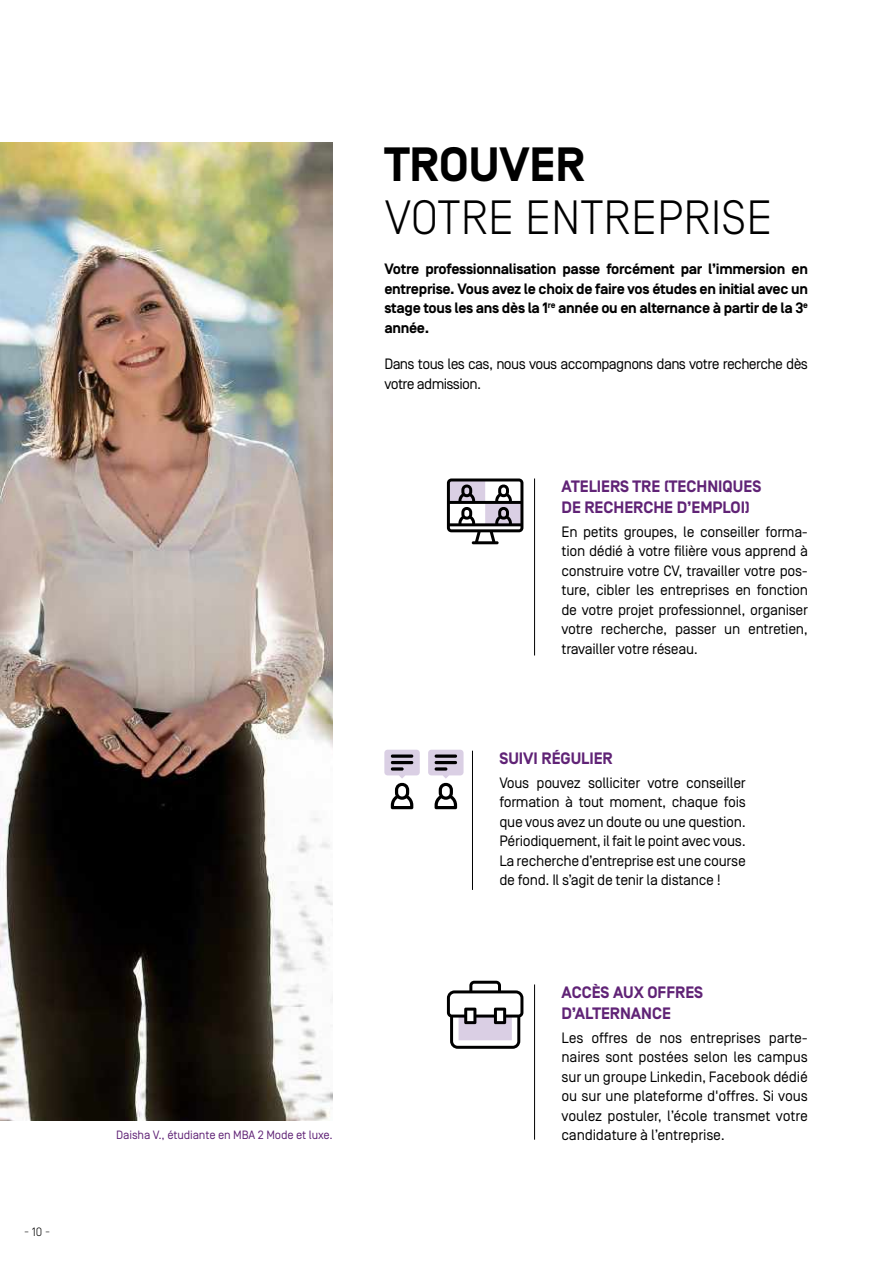
<style>
.page{position:relative;width:893px;height:1263px;background:#fff}
.page>*{position:absolute;margin:0;border:0;box-sizing:border-box;transform-origin:0 0}
.t1{font:300 48px "Simplon Norm";color:#000}
.t2{font:700 48px "Simplon Norm";color:#000}
.t3{font:700 16.5px/21px "Simplon Norm";color:#602376}
.t4{font:15px/19.5px "Simplon Norm";letter-spacing:-.02em;color:#000;text-align:justify}
.t5{font:700 15px/19.5px "Simplon Norm";letter-spacing:-.02em;color:#000;text-align:justify}
.t6{font:15px/19.5px "Simplon Norm";letter-spacing:-.04em;color:#000}
.t7{font:12px "Simplon Norm";letter-spacing:-.01em;color:#602376}
.t8{font:300 12px "Simplon Norm";color:#000}
</style>
<div class="page">
<hr style="left:534px;top:478px;width:1px;height:177px;background:#000">
<hr style="left:472px;top:751px;width:1px;height:139px;background:#000">
<hr style="left:534px;top:984px;width:1px;height:156px;background:#000">
<img style="left:0;top:142px;width:333px;height:978px">
<svg style="left:447px;top:478px;width:76px;height:66px"></svg>
<svg style="left:384px;top:750px;width:36px;height:59px"></svg>
<svg style="left:428px;top:750px;width:35px;height:59px"></svg>
<svg style="left:447px;top:981px;width:76px;height:68px"></svg>
<p class="t8" style="left:24px;top:1225px;width:28px">- 10 -</p>
<h1 class="t2" style="left:384px;top:139px;width:202px">TROUVER</h1>
<h1 class="t1" style="left:384px;top:192px;width:389px">VOTRE ENTREPRISE</h1>
<p class="t5" style="left:384px;top:260px;width:425px">Votre professionnalisation passe forcément par l’immersion en entreprise. Vous avez le choix de faire vos études en initial avec un stage tous les ans dès la 1<sup>re</sup> année ou en alternance à partir de la 3<sup>e </sup>année.</p>
<p class="t6" style="left:384px;top:355px;width:425px">Dans tous les cas, nous vous accompagnons dans votre recherche dès votre admission.</p>
<p class="t3" style="left:561px;top:476px;width:201px">ATELIERS TRE (TECHNIQUES<br>DE RECHERCHE D’EMPLOI)</p>
<p class="t4" style="left:561px;top:522px;width:248px">En petits groupes, le conseiller forma&shy;tion dédié à votre filière vous apprend à construire votre CV, travailler votre pos&shy;ture, cibler les entreprises en fonction de votre projet professionnel, organiser votre recherche, passer un entretien, travailler votre réseau.</p>
<p class="t3" style="left:499px;top:749px;width:115px">SUIVI RÉGULIER</p>
<p class="t4" style="left:499px;top:773px;width:248px">Vous pouvez solliciter votre conseiller formation à tout moment, chaque fois que vous avez un doute ou une question.<br>Périodiquement, il fait le point avec vous.<br>La recherche d’entreprise est une course de fond. Il s’agit de tenir la distance !</p>
<p class="t3" style="left:561px;top:982px;width:143px">ACCÈS AUX OFFRES<br>D’ALTERNANCE</p>
<p class="t4" style="left:561px;top:1028px;width:248px">Les offres de nos entreprises parte&shy;naires sont postées selon les campus sur un groupe Linkedin, Facebook dédié ou sur une plateforme d'offres. Si vous voulez postuler, l’école transmet votre</p>
<p class="t7" style="left:116px;top:1128px;width:218px">Daisha V., étudiante en MBA 2 Mode et luxe.</p>
<p class="t4" style="left:561px;top:1125px;width:165px">candidature à l’entreprise.</p>
</div>
